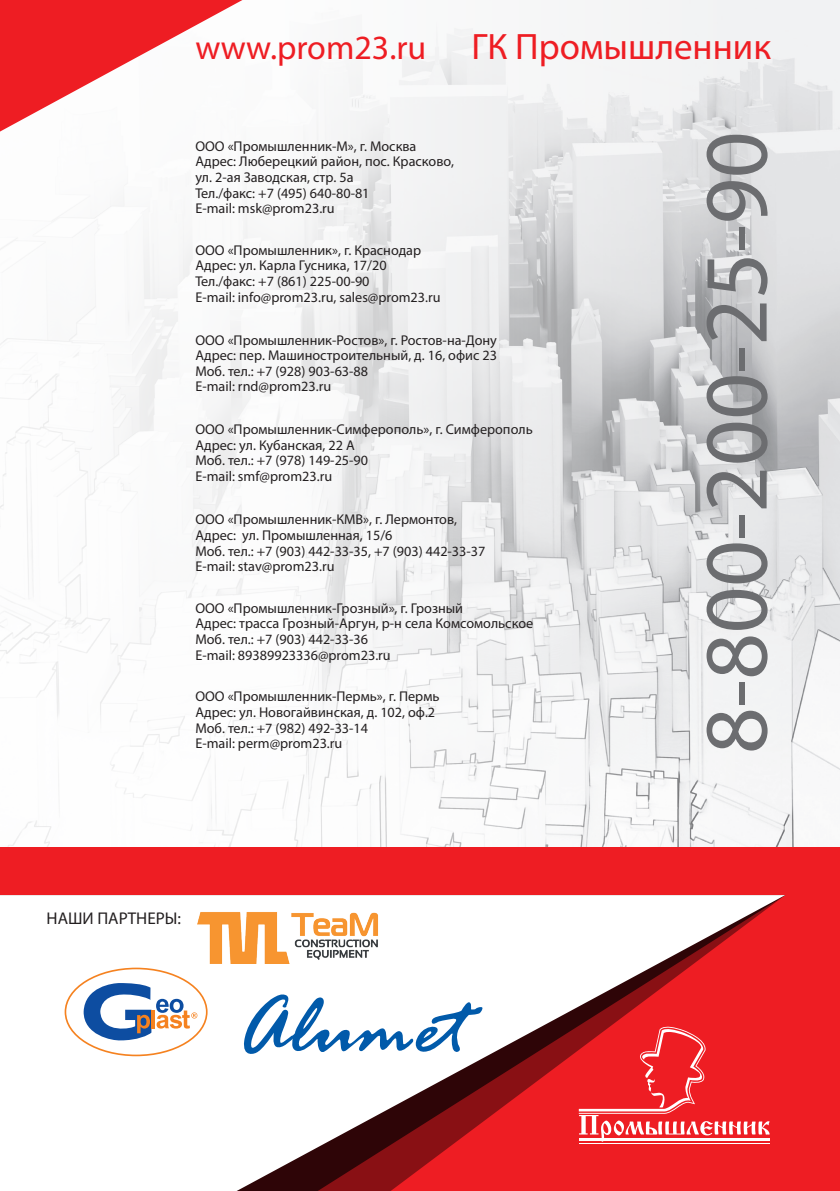
<style>
.page{position:relative;width:840px;height:1191px;background:#fff}
.page>*{position:absolute;margin:0;border:0;box-sizing:border-box;transform-origin:0 0}
.t1{font:90.8px "Myriad Pro";color:#6c6d70}
.t2{font:36.8px "Myriad Pro";color:#ee1d23}
.t3{font:34px "Myriad Pro";color:#ee1d23}
.t4{font:17px "Myriad Pro";color:#231f20}
.t5{font:14.2px/15.6px "Myriad Pro";color:#231f20}
</style>
<div class="page">
<img style="left:0;top:0;width:839px;height:847px">
<div style="left:0;top:847px;width:839px;height:344px;background:#ee1d23"></div>
<svg style="left:0;top:0;width:242px;height:132px"></svg>
<svg style="left:0;top:895px;width:784px;height:296px;fill:#fff"></svg>
<svg style="left:242px;top:993px;width:241px;height:65px;background:#c3d8ea"></svg>
<svg style="left:65px;top:967px;width:142px;height:89px;background:#d2d3da"></svg>
<hr style="left:578px;top:1142px;width:191px;height:1px;background:#fff">
<svg style="left:578px;top:1026px;width:191px;height:115px"></svg>
<img style="left:197px;top:908px;width:182px;height:55px">
<h3 class="t3" style="left:195px;top:27px;width:232px">www.prom23.ru</h3>
<h2 class="t2" style="left:471px;top:24px;width:301px">ГК Промышленник</h2>
<p class="t5" style="left:195px;top:138px;width:260px">ООО «Промышленник-М», г. Москва<br>Адрес: Люберецкий район, пос. Красково, ул. 2-ая Заводская, стр. 5а<br>Тел./факс: +7 (495) 640-80-81<br>E-mail: msk@prom23.ru</p>
<p class="t5" style="left:195px;top:242px;width:246px">ООО «Промышленник», г. Краснодар Адрес: ул. Карла Гусника, 17/20<br>Тел./факс: +7 (861) 225-00-90<br>E-mail: info@prom23.ru, sales@prom23.ru</p>
<p class="t5" style="left:195px;top:332px;width:303px">ООО «Промышленник-Ростов», г. Ростов-на-Дону Адрес: пер. Машиностроительный, д. 16, офис 23<br>Моб. тел.: +7 (928) 903-63-88<br>E-mail: rnd@prom23.ru</p>
<p class="t5" style="left:195px;top:421px;width:339px">ООО «Промышленник-Симферополь», г. Симферополь<br>Адрес: ул. Кубанская, 22 А<br>Моб. тел.: +7 (978) 149-25-90<br>E-mail: smf@prom23.ru</p>
<p class="t5" style="left:195px;top:511px;width:291px">ООО «Промышленник-КМВ», г. Лермонтов, Адрес: ул. Промышленная, 15/6<br>Моб. тел.: +7 (903) 442-33-35, +7 (903) 442-33-37<br>E-mail: stav@prom23.ru</p>
<p class="t5" style="left:195px;top:600px;width:339px">ООО «Промышленник-Грозный», г. Грозный<br>Адрес: трасса Грозный-Аргун, р-н села Комсомольское Моб. тел.: +7 (903) 442-33-36<br>E-mail: 89389923336@prom23.ru</p>
<p class="t5" style="left:195px;top:688px;width:245px">ООО «Промышленник-Пермь», г. Пермь<br>Адрес: ул. Новогайвинская, д. 102, оф.2<br>Моб. тел.: +7 (982) 492-33-14<br>E-mail: perm@prom23.ru</p>
<h1 class="t1" style="left:679px;top:754px;width:624px;rotate:-90deg">8-800-200-25-90</h1>
<p class="t4" style="left:47px;top:908px;width:136px">НАШИ ПАРТНЕРЫ:</p>
</div>
